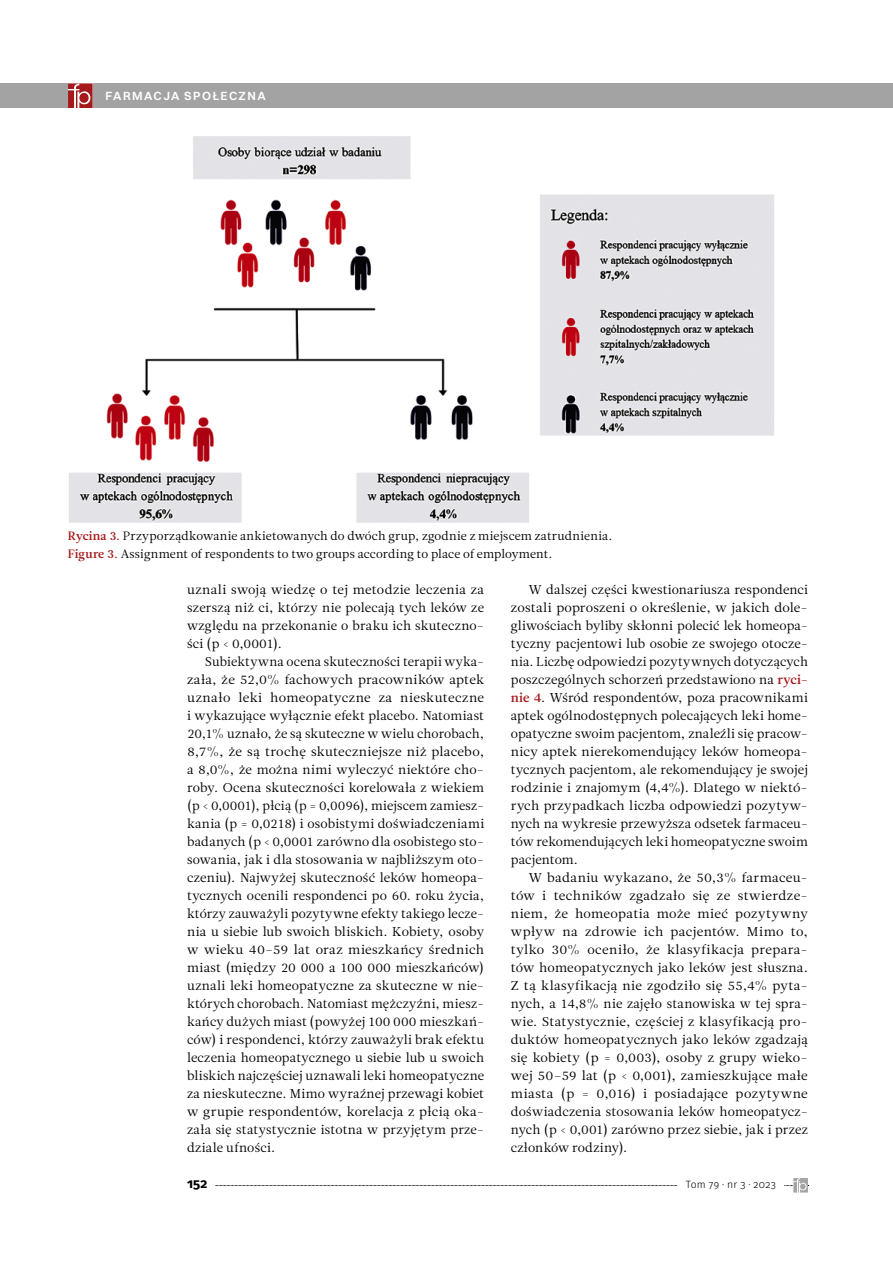
<style>
.page{position:relative;width:893px;height:1263px;background:#fff}
.page>*{position:absolute;margin:0;border:0;box-sizing:border-box;transform-origin:0 0}
.t1{font:700 13.5px "Fira Sans";color:#000}
.t2{font:12.75px/18px "Leitura News Roman 1";letter-spacing:.01em;color:#000;text-align:justify}
.t3{font:12.75px/18px "Leitura News Roman 1";letter-spacing:.01em;color:#000;text-align:justify;scale:1.04 1}
.t4{font:12px/18px "Leitura News Roman 1";letter-spacing:.01em;color:#000}
.t5{font:600 12px "Switzer";letter-spacing:.12em;color:#fff}
.t6{font:300 10.5px "Fira Sans";letter-spacing:.025em;color:#000}
.s1{font-family:"Leitura News Roman 3";color:#a5191c}
</style>
<div class="page">
<div style="left:0;top:83px;width:893px;height:25px;background:#a3a3a3"></div>
<svg style="left:68px;top:83px;width:25px;height:25px"></svg>
<svg style="left:215px;top:1178px;width:594px;height:14px"></svg>
<img style="left:69px;top:136px;width:705px;height:386px">
<p class="t5" style="left:105px;top:89px;width:162px">FARMACJA SPOŁECZNA</p>
<p class="t4" style="left:68px;top:527px;width:546px"><span class="s1">Rycina 3.</span> Przyporządkowanie ankietowanych do dwóch grup, zgodnie z miejscem zatrudnienia.<br><span class="s1">Figure 3.</span> Assignment of respondents to two groups according to place of employment.</p>
<p class="t2" style="left:187px;top:581px;width:299px">uznali swoją wiedzę o tej metodzie leczenia za szerszą niż ci, którzy nie polecają tych leków ze względu na przekonanie o braku ich skuteczno&shy;ści (p &lt; 0,0001).</p>
<p class="t2" style="left:187px;top:653px;width:299px;text-indent:18px">Subiektywna ocena skuteczności terapii wyka&shy;zała, że 52,0% fachowych pracowników aptek uznało leki homeopatyczne za nieskuteczne i wykazujące wyłącznie efekt placebo. Natomiast 20,1% uznało, że są skuteczne w wielu chorobach, 8,7%, że są trochę skuteczniejsze niż placebo, a 8,0%, że można nimi wyleczyć niektóre cho&shy;roby. Ocena skuteczności korelowała z wiekiem (p &lt; 0,0001), płcią (p = 0,0096), miejscem zamiesz&shy;kania (p = 0,0218) i osobistymi doświadczeniami badanych (p &lt; 0,0001 zarówno dla osobistego sto&shy;sowania, jak i dla stosowania w najbliższym oto&shy;czeniu). Najwyżej skuteczność leków homeopa&shy;tycznych ocenili respondenci po 60. roku życia, którzy zauważyli pozytywne efekty takiego lecze&shy;nia u siebie lub swoich bliskich. Kobiety, osoby w wieku 40–59 lat oraz mieszkańcy średnich miast (między 20 000 a 100 000 mieszkańców) uznali leki homeopatyczne za skuteczne w nie&shy;których chorobach. Natomiast mężczyźni, miesz&shy;kańcy dużych miast (powyżej 100 000 mieszkań&shy;ców) i respondenci, którzy zauważyli brak efektu leczenia homeopatycznego u siebie lub u swoich bliskich najczęściej uznawali leki homeopatyczne za nieskuteczne. Mimo wyraźnej przewagi kobiet w grupie respondentów, korelacja z płcią oka&shy;zała się statystycznie istotna w przyjętym prze&shy;dziale ufności.</p>
<p class="t2" style="left:511px;top:581px;width:299px;text-indent:18px">W dalszej części kwestionariusza respondenci zostali poproszeni o określenie, w jakich dole&shy;gliwościach byliby skłonni polecić lek homeopa&shy;tyczny pacjentowi lub osobie ze swojego otocze&shy;nia. Liczbę odpowiedzi pozytywnych dotyczących poszczególnych schorzeń przedstawiono na <span class="s1">ryci&shy;nie 4</span>. Wśród respondentów, poza pracownikami aptek ogólnodostępnych polecających leki home&shy;opatyczne swoim pacjentom, znaleźli się pracow&shy;nicy aptek nierekomendujący leków homeopa&shy;tycznych pacjentom, ale rekomendujący je swojej rodzinie i znajomym (4,4%). Dlatego w niektó&shy;rych przypadkach liczba odpowiedzi pozytyw&shy;nych na wykresie przewyższa odsetek farmaceu&shy;tów rekomendujących leki homeopatyczne swoim pacjentom.</p>
<p class="t3" style="left:511px;top:869px;width:287px;text-indent:18px">W badaniu wykazano, że 50,3% farmaceu&shy;tów i techników zgadzało się ze stwierdze&shy;niem, że homeopatia może mieć pozytywny wpływ na zdrowie ich pacjentów. Mimo to, tylko 30% oceniło, że klasyfikacja prepara&shy;tów homeopatycznych jako leków jest słuszna.<br>Z tą klasyfikacją nie zgodziło się 55,4% pyta&shy;nych, a 14,8% nie zajęło stanowiska w tej spra&shy;wie. Statystycznie, częściej z klasyfikacją pro&shy;duktów homeopatycznych jako leków zgadzają się kobiety (p = 0,003), osoby z grupy wieko&shy;wej 50–59 lat (p &lt; 0,001), zamieszkujące małe miasta (p = 0,016) i posiadające pozytywne doświadczenia stosowania leków homeopatycz&shy;nych (p &lt; 0,001) zarówno przez siebie, jak i przez członków rodziny).</p>
<p class="t1" style="left:187px;top:1172px;width:22px">152</p>
<p class="t6" style="left:686px;top:1177px;width:92px">Tom 79 · nr 3 · 2023</p>
</div>
